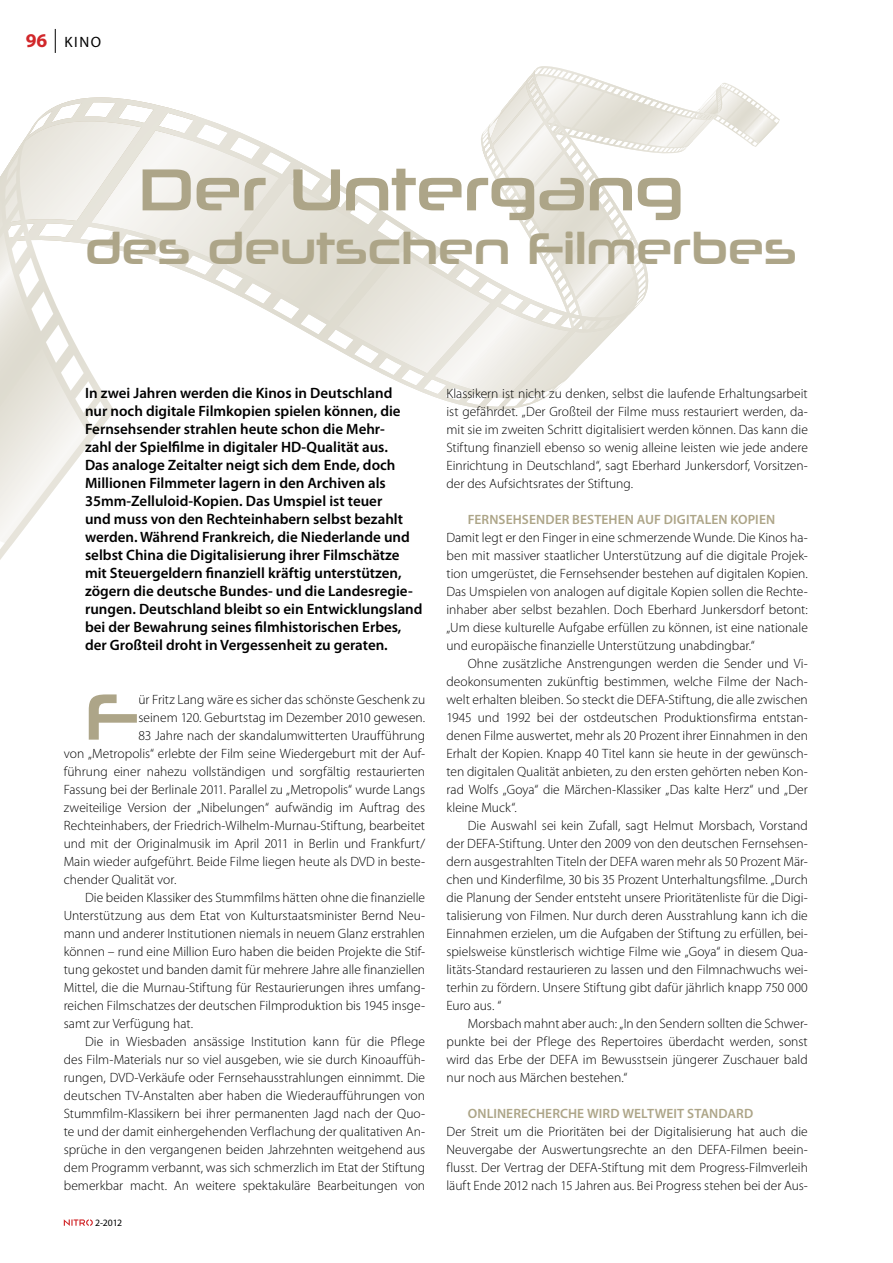
<style>
.page{position:relative;width:893px;height:1263px;background:#fff}
.page>*{position:absolute;margin:0;border:0;box-sizing:border-box;transform-origin:0 0}
.t1{font:66.3px "Neuropolitical Rg";color:#ada588}
.t2{font:60px "Neuropolitical Rg";letter-spacing:-.01em;color:#ada588}
.t3{font:45px "Neuropolitical Rg";letter-spacing:-.01em;color:#ada588}
.t4{font:600 15px/18px "Myriad Pro";color:#000}
.t5{font:15px "Myriad Pro";color:#000}
.t6{font:300 13.5px/18px "Myriad Pro";color:#000;text-align:justify}
.t7{font:600 13.5px "Myriad Pro";color:#ada588}
.t8{font:9.75px "Myriad Pro";color:#000}
.s1{font-weight:700;font-size:19.5px;color:#d1272a}
</style>
<div class="page">
<svg style="left:536px;top:66px;width:244px;height:88px"></svg>
<svg style="left:512px;top:69px;width:137px;height:235px"></svg>
<svg style="left:31px;top:97px;width:608px;height:313px"></svg>
<svg style="left:0;top:129px;width:115px;height:431px"></svg>
<svg style="left:64px;top:1219px;width:29px;height:7px"></svg>
<svg style="left:55px;top:29px;width:1px;height:24px"></svg>
<p class="t5" style="left:26px;top:32px;width:77px"><span class="s1">96</span> Kino</p>
<h2 class="t2" style="left:139px;top:152px;width:546px">Der Untergang</h2>
<h3 class="t3" style="left:85px;top:220px;width:713px">des deutschen Filmerbes</h3>
<p class="t4" style="left:85px;top:383px;width:339px">In zwei Jahren werden die Kinos in Deutschland<br>nur noch digitale Filmkopien spielen können, die Fernsehsender strahlen heute schon die Mehr-<br>zahl der Spielfilme in digitaler HD-Qualität aus.<br>Das analoge Zeitalter neigt sich dem Ende, doch Millionen Filmmeter lagern in den Archiven als 35mm-Zelluloid-Kopien. Das Umspiel ist teuer<br>und muss von den Rechteinhabern selbst bezahlt werden. Während Frankreich, die Niederlande und selbst China die Digitalisierung ihrer Filmschätze mit Steuergeldern finanziell kräftig unterstützen, zögern die deutsche Bundes- und die Landesregie&shy;rungen. Deutschland bleibt so ein Entwicklungsland bei der Bewahrung seines filmhistorischen Erbes, der Großteil droht in Vergessenheit zu geraten.</p>
<h1 class="t1" style="left:85px;top:675px;width:55px">F</h1>
<p class="t6" style="left:138px;top:690px;width:288px">ür Fritz Lang wäre es sicher das schönste Geschenk zu</p>
<p class="t6" style="left:138px;top:708px;width:288px">seinem 120. Geburtstag im Dezember 2010 gewesen.</p>
<p class="t6" style="left:138px;top:726px;width:288px">83 Jahre nach der skandalumwitterten Uraufführung</p>
<p class="t6" style="left:64px;top:744px;width:363px">von „Metropolis“ erlebte der Film seine Wiedergeburt mit der Auf-</p>
<p class="t6" style="left:64px;top:762px;width:363px">führung einer nahezu vollständigen und sorgfältig restaurierten</p>
<p class="t6" style="left:64px;top:780px;width:363px">Fassung bei der Berlinale 2011. Parallel zu „Metropolis“ wurde Langs</p>
<p class="t6" style="left:64px;top:798px;width:363px">zweiteilige Version der „Nibelungen“ aufwändig im Auftrag des</p>
<p class="t6" style="left:64px;top:816px;width:363px">Rechteinhabers, der Friedrich-Wilhelm-Murnau-Stiftung, bearbeitet</p>
<p class="t6" style="left:64px;top:834px;width:363px">und mit der Originalmusik im April 2011 in Berlin und Frankfurt/</p>
<p class="t6" style="left:64px;top:852px;width:363px">Main wieder aufgeführt. Beide Filme liegen heute als DVD in beste-</p>
<p class="t6" style="left:64px;top:870px;width:114px">chender Qualität vor.</p>
<p class="t6" style="left:85px;top:888px;width:342px">Die beiden Klassiker des Stummfilms hätten ohne die finanzielle</p>
<p class="t6" style="left:64px;top:906px;width:363px">Unterstützung aus dem Etat von Kulturstaatsminister Bernd Neu-</p>
<p class="t6" style="left:64px;top:924px;width:363px">mann und anderer Institutionen niemals in neuem Glanz erstrahlen</p>
<p class="t6" style="left:64px;top:942px;width:363px">können – rund eine Million Euro haben die beiden Projekte die Stif-</p>
<p class="t6" style="left:64px;top:960px;width:363px">tung gekostet und banden damit für mehrere Jahre alle finanziellen</p>
<p class="t6" style="left:64px;top:978px;width:363px">Mittel, die die Murnau-Stiftung für Restaurierungen ihres umfang-</p>
<p class="t6" style="left:64px;top:996px;width:363px">reichen Filmschatzes der deutschen Filmproduktion bis 1945 insge-</p>
<p class="t6" style="left:64px;top:1014px;width:131px">samt zur Verfügung hat.</p>
<p class="t6" style="left:85px;top:1032px;width:342px">Die in Wiesbaden ansässige Institution kann für die Pflege</p>
<p class="t6" style="left:64px;top:1050px;width:363px">des Film-Materials nur so viel ausgeben, wie sie durch Kinoauffüh-</p>
<p class="t6" style="left:64px;top:1068px;width:363px">rungen, DVD-Verkäufe oder Fernsehausstrahlungen einnimmt. Die</p>
<p class="t6" style="left:64px;top:1086px;width:363px">deutschen TV-Anstalten aber haben die Wiederaufführungen von</p>
<p class="t6" style="left:64px;top:1104px;width:363px">Stummfilm-Klassikern bei ihrer permanenten Jagd nach der Quo-</p>
<p class="t6" style="left:64px;top:1122px;width:363px">te und der damit einhergehenden Verflachung der qualitativen An-</p>
<p class="t6" style="left:64px;top:1140px;width:363px">sprüche in den vergangenen beiden Jahrzehnten weitgehend aus</p>
<p class="t6" style="left:64px;top:1158px;width:363px">dem Programm verbannt, was sich schmerzlich im Etat der Stiftung</p>
<p class="t6" style="left:64px;top:1176px;width:363px">bemerkbar macht. An weitere spektakuläre Bearbeitungen von</p>
<p class="t8" style="left:95px;top:1216px;width:29px">2-2012</p>
<p class="t6" style="left:446px;top:384px;width:363px">Klassikern ist nicht zu denken, selbst die laufende Erhaltungsarbeit ist gefährdet. „Der Großteil der Filme muss restauriert werden, da&shy;mit sie im zweiten Schritt digitalisiert werden können. Das kann die Stiftung finanziell ebenso so wenig alleine leisten wie jede andere Einrichtung in Deutschland“, sagt Eberhard Junkersdorf, Vorsitzen&shy;der des Aufsichtsrates der Stiftung.</p>
<p class="t7" style="left:468px;top:510px;width:16px">Fernsehsender</p>
<p class="t7" style="left:572px;top:510px;width:9px">bestehen</p>
<p class="t7" style="left:637px;top:510px;width:9px">auf</p>
<p class="t7" style="left:664px;top:510px;width:8px">digitalen</p>
<p class="t7" style="left:730px;top:510px;width:16px">Kopien</p>
<p class="t6" style="left:446px;top:528px;width:363px">Damit legt er den Finger in eine schmerzende Wunde. Die Kinos ha&shy;ben mit massiver staatlicher Unterstützung auf die digitale Projek&shy;tion umgerüstet, die Fernsehsender bestehen auf digitalen Kopien.<br>Das Umspielen von analogen auf digitale Kopien sollen die Rechte&shy;inhaber aber selbst bezahlen. Doch Eberhard Junkersdorf betont: „Um diese kulturelle Aufgabe erfüllen zu können, ist eine nationale und europäische finanzielle Unterstützung unabdingbar.“</p>
<p class="t6" style="left:446px;top:654px;width:363px;text-indent:21px">Ohne zusätzliche Anstrengungen werden die Sender und Vi&shy;deokonsumenten zukünftig bestimmen, welche Filme der Nach&shy;welt erhalten bleiben. So steckt die DEFA-Stiftung, die alle zwischen 1945 und 1992 bei der ostdeutschen Produktionsfirma entstan&shy;denen Filme auswertet, mehr als 20 Prozent ihrer Einnahmen in den Erhalt der Kopien. Knapp 40 Titel kann sie heute in der gewünsch&shy;ten digitalen Qualität anbieten, zu den ersten gehörten neben Kon&shy;rad Wolfs „Goya“ die Märchen-Klassiker „Das kalte Herz“ und „Der kleine Muck“.</p>
<p class="t6" style="left:446px;top:816px;width:363px;text-indent:21px">Die Auswahl sei kein Zufall, sagt Helmut Morsbach, Vorstand der DEFA-Stiftung. Unter den 2009 von den deutschen Fernsehsen&shy;dern ausgestrahlten Titeln der DEFA waren mehr als 50 Prozent Mär&shy;chen und Kinderfilme, 30 bis 35 Prozent Unterhaltungsfilme. „Durch die Planung der Sender entsteht unsere Prioritätenliste für die Digi&shy;talisierung von Filmen. Nur durch deren Ausstrahlung kann ich die Einnahmen erzielen, um die Aufgaben der Stiftung zu erfüllen, bei&shy;spielsweise künstlerisch wichtige Filme wie „Goya“ in diesem Qua&shy;litäts-Standard restaurieren zu lassen und den Filmnachwuchs wei&shy;terhin zu fördern. Unsere Stiftung gibt dafür jährlich knapp 750 000<br>Euro aus. “</p>
<p class="t6" style="left:446px;top:1014px;width:363px;text-indent:21px">Morsbach mahnt aber auch: „In den Sendern sollten die Schwer&shy;punkte bei der Pflege des Repertoires überdacht werden, sonst wird das Erbe der DEFA im Bewusstsein jüngerer Zuschauer bald nur noch aus Märchen bestehen.“</p>
<p class="t7" style="left:468px;top:1104px;width:19px">Onlinerecherche</p>
<p class="t7" style="left:587px;top:1104px;width:9px">wird</p>
<p class="t7" style="left:622px;top:1104px;width:9px">weltweit</p>
<p class="t7" style="left:687px;top:1104px;width:17px">Standard</p>
<p class="t6" style="left:446px;top:1122px;width:363px">Der Streit um die Prioritäten bei der Digitalisierung hat auch die Neuvergabe der Auswertungsrechte an den DEFA-Filmen beein&shy;flusst. Der Vertrag der DEFA-Stiftung mit dem Progress-Filmverleih läuft Ende 2012 nach 15 Jahren aus. Bei Progress stehen bei der Aus-</p>
</div>
